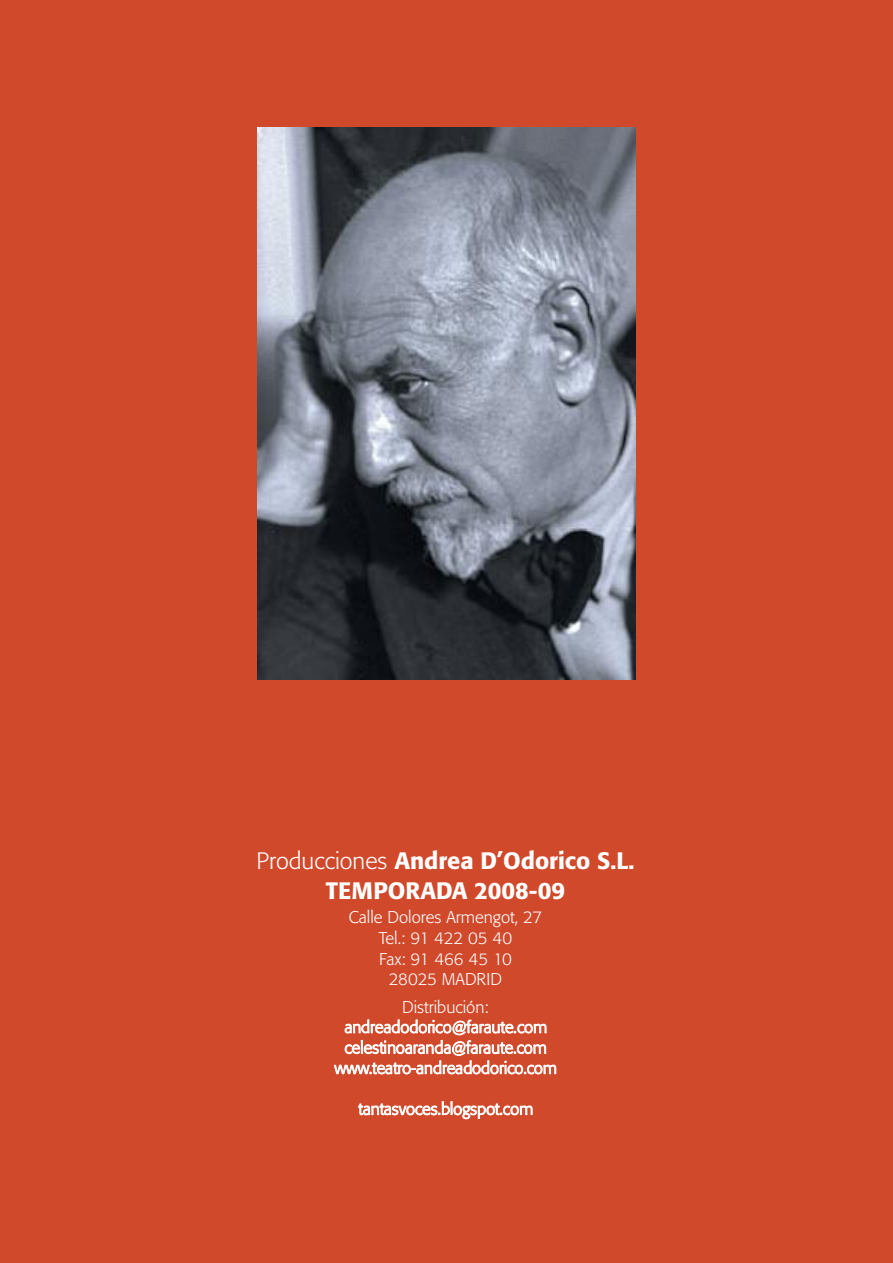
<style>
.page{position:relative;width:893px;height:1263px;background:#d1492b}
.page>*{position:absolute;margin:0;border:0;box-sizing:border-box;transform-origin:0 0}
.t1{font:500 23.55px/29.5px "Formata";color:#fff;text-align:center}
.t2{font:300 16.8px/20.9px "Formata";color:#fff;text-align:center}
.t3{font:300 16.5px/20.4px "Formata";color:#fff;text-align:center}
.s1{font-weight:300}
</style>
<div class="page">
<img style="left:257px;top:128px;width:378px;height:551px">
<h1 class="t1" style="left:256px;top:848px;width:380px"><span class="s1">Producciones</span> Andrea D’Odorico S.L.<br>TEMPORADA 2008-09</h1>
<p class="t2" style="left:349px;top:908px;width:195px">Calle Dolores Armengot, 27<br>Tel.: 91 422 05 40<br>Fax: 91 466 45 10<br>28025 MADRID</p>
<p class="t2" style="left:402px;top:997px;width:88px">Distribución:</p>
<p class="t3" style="left:334px;top:1018px;width:224px">andreadodorico@faraute.com celestinoaranda@faraute.com www.teatro-andreadodorico.com</p>
<p class="t3" style="left:358px;top:1100px;width:176px">tantasvoces.blogspot.com</p>
</div>
